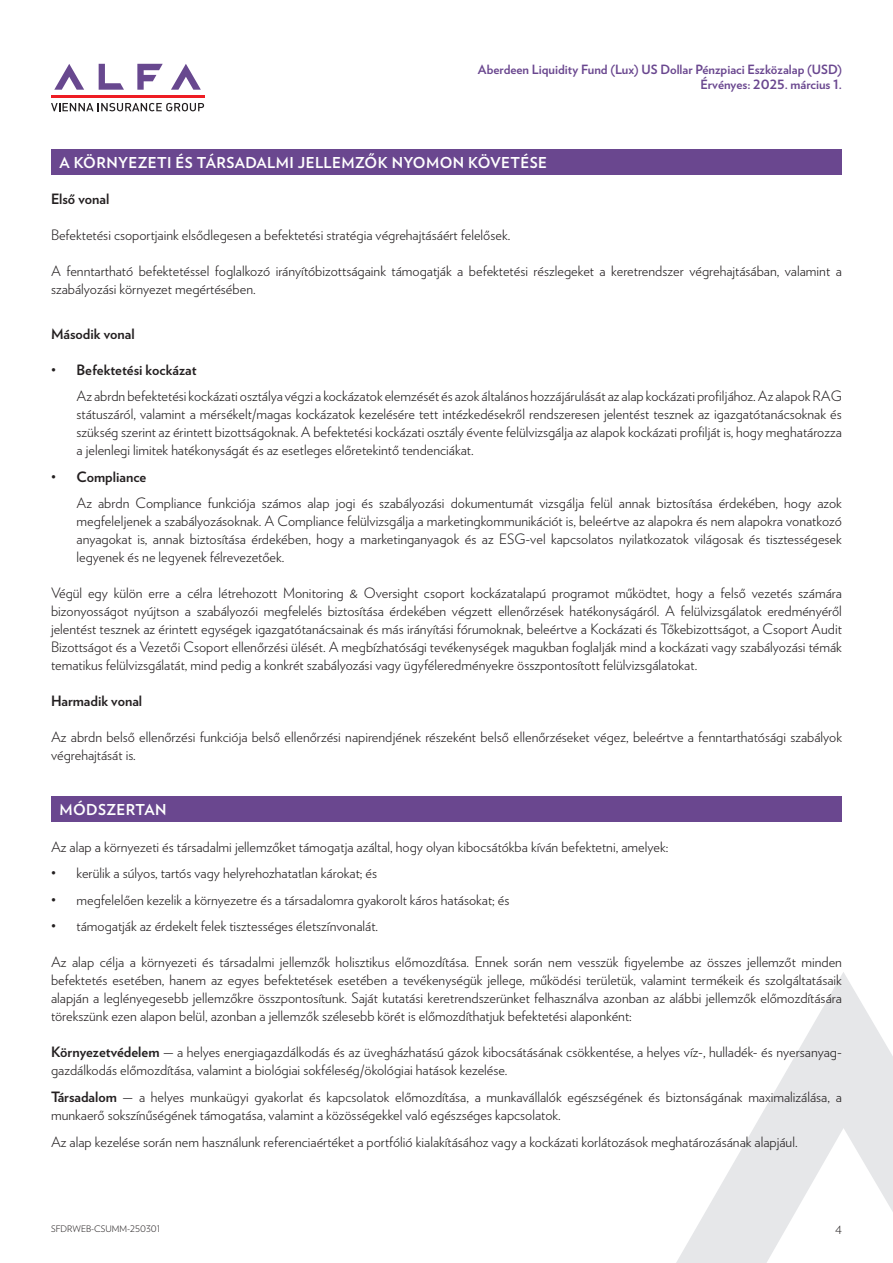
<style>
.page{position:relative;width:893px;height:1263px;background:#fff}
.page>*{position:absolute;margin:0;border:0;box-sizing:border-box;transform-origin:0 0}
.t1{font:700 15px "Verlag";letter-spacing:.025em;color:#fff}
.t2{font:300 14.25px/18px "Verlag";color:#231f20}
.t3{font:700 14.25px "Verlag";color:#231f20}
.t4{font:700 12.75px/15px "Verlag";color:#6a478f;text-align:right}
.t5{font:300 11.25px "Verlag";color:#231f20}
.t6{font:300 9px "Verlag";color:#231f20}
.s1{font-weight:700}
</style>
<div class="page">
<svg style="left:171px;top:64px;width:30px;height:26px"></svg>
<svg style="left:137px;top:64px;width:26px;height:26px"></svg>
<svg style="left:99px;top:64px;width:25px;height:26px"></svg>
<svg style="left:54px;top:64px;width:30px;height:26px"></svg>
<hr style="left:51px;top:95px;width:153px;height:3px;background:#ee1d23">
<svg style="left:51px;top:103px;width:153px;height:8px"></svg>
<svg style="left:676px;top:972px;width:217px;height:291px"></svg>
<div style="left:51px;top:149px;width:791px;height:25px;background:#6a478f"></div>
<div style="left:51px;top:796px;width:791px;height:26px;background:#6a478f"></div>
<p class="t4" style="left:478px;top:61px;width:365px">Aberdeen Liquidity Fund (Lux) US Dollar Pénzpiaci Eszközalap (USD)<br>Érvényes: 2025. március 1.</p>
<p class="t1" style="left:60px;top:150px;width:489px">A KÖRNYEZETI ÉS TÁRSADALMI JELLEMZŐK NYOMON KÖVETÉSE</p>
<p class="t3" style="left:51px;top:188px;width:60px">Első vonal</p>
<p class="t2" style="left:51px;top:225px;width:461px">Befektetési csoportjaink elsődlegesen a befektetési stratégia végrehajtásáért felelősek.</p>
<p class="t2" style="left:51px;top:261px;width:792px">A fenntartható befektetéssel foglalkozó irányítóbizottságaink támogatják a befektetési részlegeket a keretrendszer végrehajtásában, valamint a szabályozási környezet megértésében.</p>
<p class="t3" style="left:51px;top:322px;width:85px">Második vonal</p>
<p class="t2" style="left:77px;top:356px;width:767px;line-height:26.5px;text-indent:-26px">• <span class="s1">Befektetési kockázat<br></span>Az abrdn befektetési kockázati osztálya végzi a kockázatok elemzését és azok általános hozzájárulását az alap kockázati profiljához. Az alapok RAG</p>
<p class="t2" style="left:77px;top:404px;width:767px;text-align:justify">státuszáról, valamint a mérsékelt/magas kockázatok kezelésére tett intézkedésekről rendszeresen jelentést tesznek az igazgatótanácsoknak és szükség szerint az érintett bizottságoknak. A befektetési kockázati osztály évente felülvizsgálja az alapok kockázati profilját is, hogy meghatározza a jelenlegi limitek hatékonyságát és az esetleges előretekintő tendenciákat.</p>
<p class="t2" style="left:77px;top:463px;width:767px;line-height:26.5px;text-indent:-26px">• <span class="s1">Compliance<br></span>Az abrdn Compliance funkciója számos alap jogi és szabályozási dokumentumát vizsgálja felül annak biztosítása érdekében, hogy azok</p>
<p class="t2" style="left:77px;top:511px;width:767px;text-align:justify">megfeleljenek a szabályozásoknak. A Compliance felülvizsgálja a marketingkommunikációt is, beleértve az alapokra és nem alapokra vonatkozó anyagokat is, annak biztosítása érdekében, hogy a marketinganyagok és az ESG-vel kapcsolatos nyilatkozatok világosak és tisztességesek legyenek és ne legyenek félrevezetőek.</p>
<p class="t2" style="left:51px;top:583px;width:792px;text-align:justify">Végül egy külön erre a célra létrehozott Monitoring &amp; Oversight csoport kockázatalapú programot működtet, hogy a felső vezetés számára bizonyosságot nyújtson a szabályozói megfelelés biztosítása érdekében végzett ellenőrzések hatékonyságáról. A felülvizsgálatok eredményéről jelentést tesznek az érintett egységek igazgatótanácsainak és más irányítási fórumoknak, beleértve a Kockázati és Tőkebizottságot, a Csoport Audit Bizottságot és a Vezetői Csoport ellenőrzési ülését. A megbízhatósági tevékenységek magukban foglalják mind a kockázati vagy szabályozási témák tematikus felülvizsgálatát, mind pedig a konkrét szabályozási vagy ügyféleredményekre összpontosított felülvizsgálatokat.</p>
<p class="t3" style="left:51px;top:690px;width:93px">Harmadik vonal</p>
<p class="t2" style="left:51px;top:727px;width:792px">Az abrdn belső ellenőrzési funkciója belső ellenőrzési napirendjének részeként belső ellenőrzéseket végez, beleértve a fenntarthatósági szabályok végrehajtását is.</p>
<p class="t1" style="left:60px;top:798px;width:109px">MÓDSZERTAN</p>
<p class="t2" style="left:51px;top:837px;width:619px">Az alap a környezeti és társadalmi jellemzőket támogatja azáltal, hogy olyan kibocsátókba kíván befektetni, amelyek:</p>
<p class="t2" style="left:51px;top:863px;width:328px">• kerülik a súlyos, tartós vagy helyrehozhatatlan károkat; és</p>
<p class="t2" style="left:51px;top:890px;width:460px">• megfelelően kezelik a környezetre és a társadalomra gyakorolt káros hatásokat; és</p>
<p class="t2" style="left:51px;top:916px;width:329px">• támogatják az érdekelt felek tisztességes életszínvonalát.</p>
<p class="t2" style="left:51px;top:952px;width:792px;text-align:justify">Az alap célja a környezeti és társadalmi jellemzők holisztikus előmozdítása. Ennek során nem vesszük figyelembe az összes jellemzőt minden befektetés esetében, hanem az egyes befektetések esetében a tevékenységük jellege, működési területük, valamint termékeik és szolgáltatásaik alapján a leglényegesebb jellemzőkre összpontosítunk. Saját kutatási keretrendszerünket felhasználva azonban az alábbi jellemzők előmozdítására törekszünk ezen alapon belül, azonban a jellemzők szélesebb körét is előmozdíthatjuk befektetési alaponként:</p>
<p class="t2" style="left:51px;top:1042px;width:792px"><span class="s1">Környezetvédelem</span> — a helyes energiagazdálkodás és az üvegházhatású gázok kibocsátásának csökkentése, a helyes víz-, hulladék- és nyersanyag&shy;gazdálkodás előmozdítása, valamint a biológiai sokféleség/ökológiai hatások kezelése.</p>
<p class="t2" style="left:51px;top:1087px;width:792px"><span class="s1">Társadalom</span> — a helyes munkaügyi gyakorlat és kapcsolatok előmozdítása, a munkavállalók egészségének és biztonságának maximalizálása, a munkaerő sokszínűségének támogatása, valamint a közösségekkel való egészséges kapcsolatok.</p>
<p class="t2" style="left:51px;top:1131px;width:748px">Az alap kezelése során nem használunk referenciaértéket a portfólió kialakításához vagy a kockázati korlátozások meghatározásának alapjául.</p>
<p class="t6" style="left:51px;top:1222px;width:111px">SFDRWEB-CSUMM-250301</p>
<p class="t5" style="left:835px;top:1221px;width:8px">4</p>
</div>
